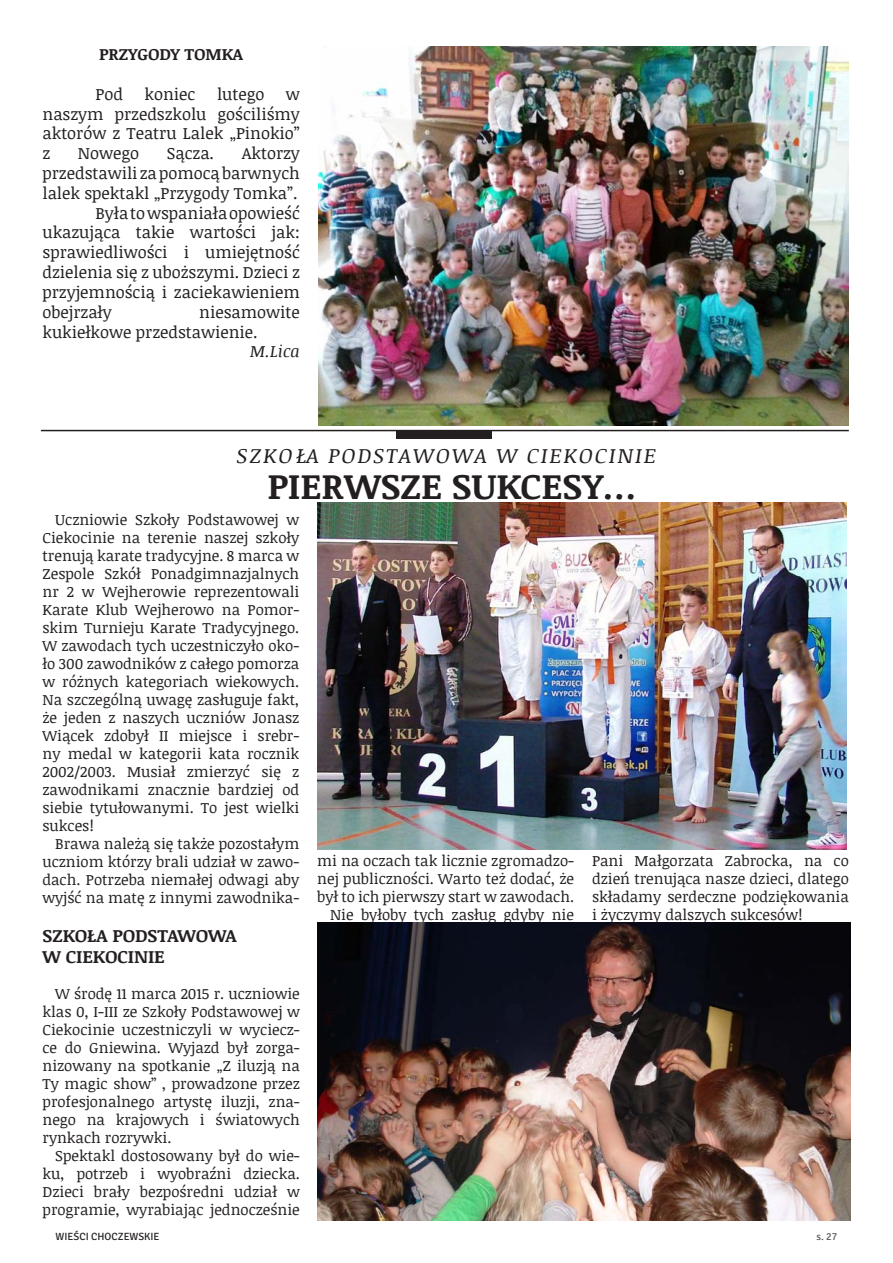
<style>
.page{position:relative;width:893px;height:1263px;background:#fff}
.page>*{position:absolute;margin:0;border:0;box-sizing:border-box;transform-origin:0 0}
.t1{font:700 36px "Noticia Text";color:#231f20}
.t2{font:italic 21px "Noticia Text";letter-spacing:.1em;color:#231f20}
.t3{font:700 18px/21.6px "Noticia Text";color:#231f20}
.t4{font:16.5px/19.8px "Noticia Text";color:#231f20;text-align:justify}
.t5{font:700 16.5px "Noticia Text";color:#231f20}
.t6{font:italic 16.5px "Noticia Text";color:#231f20}
.t7{font:15px/18px "Noticia Text";color:#231f20;text-align:justify}
.t8{font:10.5px "Signika";color:#231f20}
.t9{font:10.5px "Signika";color:#57585a}
</style>
<div class="page">
<img style="left:318px;top:47px;width:531px;height:378px">
<hr style="left:41px;top:430px;width:808px;height:1px;background:#231f20">
<img style="left:318px;top:503px;width:529px;height:346px">
<img style="left:318px;top:922px;width:532px;height:298px">
<div style="left:396px;top:431px;width:96px;height:8px;background:#231f20"></div>
<p class="t5" style="left:99px;top:43px;width:146px">PRZYGODY TOMKA</p>
<p class="t4" style="left:96px;top:84px;width:29px">Pod</p>
<p class="t4" style="left:145px;top:84px;width:52px">koniec</p>
<p class="t4" style="left:217px;top:84px;width:49px">lutego</p>
<p class="t4" style="left:43px;top:84px;width:259px;text-indent:243px">w naszym przedszkolu gościliśmy aktorów z Teatru Lalek „Pinokio” z</p>
<p class="t4" style="left:78px;top:143px;width:63px">Nowego</p>
<p class="t4" style="left:167px;top:143px;width:49px">Sącza.</p>
<p class="t4" style="left:242px;top:143px;width:60px">Aktorzy</p>
<p class="t4" style="left:43px;top:163px;width:259px">przedstawili za pomocą barwnych</p>
<p class="t4" style="left:43px;top:183px;width:256px">lalek spektakl „Przygody Tomka”.</p>
<p class="t4" style="left:96px;top:202px;width:206px">Była to wspaniała opowieść</p>
<p class="t4" style="left:43px;top:222px;width:259px">ukazująca takie wartości jak:</p>
<p class="t4" style="left:43px;top:242px;width:259px">sprawiedliwości i umiejętność</p>
<p class="t4" style="left:43px;top:262px;width:259px">dzielenia się z uboższymi. Dzieci z</p>
<p class="t4" style="left:43px;top:282px;width:259px">przyjemnością i zaciekawieniem</p>
<p class="t4" style="left:43px;top:301px;width:71px">obejrzały</p>
<p class="t4" style="left:43px;top:301px;width:259px;text-indent:157px">niesamowite kukiełkowe przedstawienie.</p>
<p class="t6" style="left:250px;top:340px;width:51px">M.Lica</p>
<h2 class="t2" style="left:237px;top:441px;width:420px">SZKOŁA PODSTAWOWA W CIEKOCINIE</h2>
<h1 class="t1" style="left:267px;top:460px;width:371px">PIERWSZE SUKCESY…</h1>
<p class="t7" style="left:43px;top:511px;width:258px;text-indent:13px">Uczniowie Szkoły Podstawowej w Ciekocinie na terenie naszej szkoły trenują karate tradycyjne. 8 marca w Zespole Szkół Ponadgimnazjalnych nr 2 w Wejherowie reprezentowali Karate Klub Wejherowo na Pomor&shy;skim Turnieju Karate Tradycyjnego.<br>W zawodach tych uczestniczyło oko&shy;ło 300 zawodników z całego pomorza w różnych kategoriach wiekowych.<br>Na szczególną uwagę zasługuje fakt, że jeden z naszych uczniów Jonasz Wiącek zdobył II miejsce i srebr&shy;ny medal w kategorii kata rocznik 2002/2003. Musiał zmierzyć się z zawodnikami znacznie bardziej od siebie tytułowanymi. To jest wielki sukces!</p>
<p class="t7" style="left:43px;top:835px;width:258px;text-indent:13px">Brawa należą się także pozostałym uczniom którzy brali udział w zawo&shy;dach. Potrzeba niemałej odwagi aby wyjść na matę z innymi zawodnika-</p>
<p class="t7" style="left:317px;top:851px;width:258px;text-align:right">mi na oczach tak licznie zgromadzo&shy;nej publiczności. Warto też dodać, że był to ich pierwszy start w zawodach.<br>Nie byłoby tych zasług gdyby nie</p>
<p class="t7" style="left:592px;top:851px;width:258px">Pani Małgorzata Zabrocka, na co dzień trenująca nasze dzieci, dlatego składamy serdeczne podziękowania i życzymy dalszych sukcesów!</p>
<p class="t3" style="left:43px;top:924px;width:196px">SZKOŁA PODSTAWOWA<br>W CIEKOCINIE</p>
<p class="t7" style="left:43px;top:984px;width:259px;text-indent:13px">W środę 11 marca 2015 r. uczniowie klas 0, I-III ze Szkoły Podstawowej w Ciekocinie uczestniczyli w wyciecz&shy;ce do Gniewina. Wyjazd był zorga&shy;nizowany na spotkanie „Z iluzją na Ty magic show” , prowadzone przez profesjonalnego artystę iluzji, zna&shy;nego na krajowych i światowych rynkach rozrywki.</p>
<p class="t7" style="left:43px;top:1146px;width:259px;text-indent:13px">Spektakl dostosowany był do wie&shy;ku, potrzeb i wyobraźni dziecka.<br>Dzieci brały bezpośredni udział w programie, wyrabiając jednocześnie</p>
<p class="t8" style="left:56px;top:1230px;width:105px">WIEŚCI CHOCZEWSKIE</p>
<p class="t9" style="left:816px;top:1230px;width:22px">s. 27</p>
</div>
